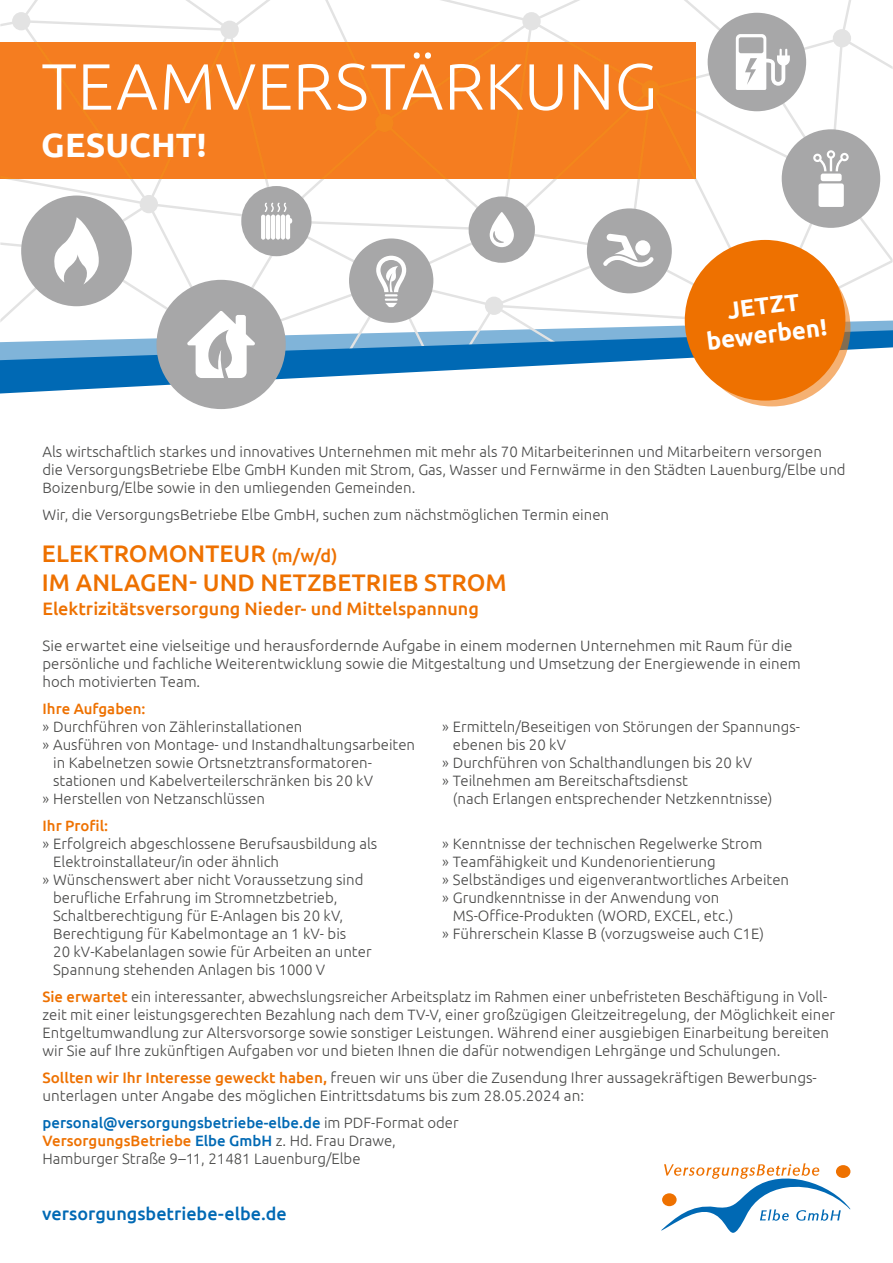
<style>
.page{position:relative;width:893px;height:1263px;background:#fff}
.page>*{position:absolute;margin:0;border:0;box-sizing:border-box;transform-origin:0 0}
.t1{font:300 65.25px "Ubuntu";letter-spacing:.005em;color:#fff}
.t2{font:700 33.75px "Ubuntu";color:#fff}
.t3{font:500 24px/28.8px "Ubuntu";letter-spacing:.005em;color:#ee7100}
.t4{font:700 24px/28.8px "Ubuntu";color:#fff;text-align:center}
.t5{font:500 18px "Ubuntu";letter-spacing:-.005em;color:#ee7100}
.t6{font:500 18px "Ubuntu";color:#0069b4}
.t7{font:300 15px/18px "Ubuntu";color:#494948}
.t8{font:500 15px "Ubuntu";color:#ee7100}
.s1{font-size:18px}
.s2{font-weight:500;color:#ee7100}
.s3{font-weight:500;color:#0069b4}
</style>
<div class="page">
<svg style="left:661px;top:1163px;width:189px;height:70px"></svg>
<svg style="left:0;top:0;width:38px;height:26px"></svg>
<svg style="left:7px;top:179px;width:118px;height:122px"></svg>
<div style="left:12px;top:12px;width:18px;height:18px;background:#e3e3e3;border-radius:50%"></div>
<svg style="left:0;top:339px;width:833px;height:54px"></svg>
<div style="left:156px;top:280px;width:130px;height:129px;background:#a7a7a8;border-radius:50%"></div>
<div style="left:0;top:43px;width:696px;height:136px;background:#f57d20"></div>
<svg style="left:125px;top:0;width:768px;height:378px"></svg>
<div style="left:21px;top:196px;width:111px;height:110px;background:#a7a7a8;border-radius:50%"></div>
<svg style="left:0;top:217px;width:101px;height:152px"></svg>
<svg style="left:694px;top:250px;width:156px;height:156px"></svg>
<div style="left:685px;top:240px;width:160px;height:161px;background:#ee7100;border-radius:50%"></div>
<h1 class="t1" style="left:41px;top:47px;width:618px">TEAMVERSTÄRKUNG</h1>
<h2 class="t2" style="left:41px;top:125px;width:167px">GESUCHT!</h2>
<h3 class="t4" style="left:701px;top:298px;width:122px;rotate:-7deg">JETZT bewerben!</h3>
<p class="t7" style="left:43px;top:442px;width:805px">Als wirtschaftlich starkes und innovatives Unternehmen mit mehr als 70 Mitarbeiterinnen und Mitarbeitern versorgen die VersorgungsBetriebe Elbe GmbH Kunden mit Strom, Gas, Wasser und Fernwärme in den Städten Lauenburg/Elbe und<br>Boizenburg/Elbe sowie in den umliegenden Gemeinden.</p>
<p class="t7" style="left:43px;top:505px;width:568px">Wir, die VersorgungsBetriebe Elbe GmbH, suchen zum nächstmöglichen Termin einen</p>
<h3 class="t3" style="left:42px;top:538px;width:466px">ELEKTROMONTEUR <span class="s1">(m/w/d)<br></span>IM ANLAGEN- UND NETZBETRIEB STROM</h3>
<p class="t5" style="left:43px;top:597px;width:438px">Elektrizitätsversorgung Nieder- und Mittelspannung</p>
<p class="t7" style="left:43px;top:636px;width:760px">Sie erwartet eine vielseitige und herausfordernde Aufgabe in einem modernen Unternehmen mit Raum für die persönliche und fachliche Weiterentwicklung sowie die Mitgestaltung und Umsetzung der Energiewende in einem hoch motivierten Team.</p>
<p class="t8" style="left:43px;top:699px;width:105px">Ihre Aufgaben:</p>
<p class="t7" style="left:43px;top:717px;width:261px">» Durchführen von Zählerinstallationen</p>
<p class="t7" style="left:442px;top:717px;width:359px">» Ermitteln/Beseitigen von Störungen der Spannungs-</p>
<p class="t7" style="left:43px;top:735px;width:374px">» Ausführen von Montage- und Instandhaltungsarbeiten</p>
<p class="t7" style="left:453px;top:735px;width:115px">ebenen bis 20 kV</p>
<p class="t7" style="left:53px;top:753px;width:320px">in Kabelnetzen sowie Ortsnetztransformatoren-</p>
<p class="t7" style="left:442px;top:753px;width:311px">» Durchführen von Schalthandlungen bis 20 kV</p>
<p class="t7" style="left:53px;top:771px;width:321px">stationen und Kabelverteilerschränken bis 20 kV</p>
<p class="t7" style="left:442px;top:771px;width:247px">» Teilnehmen am Bereitschaftsdienst</p>
<p class="t7" style="left:43px;top:789px;width:224px">» Herstellen von Netzanschlüssen</p>
<p class="t7" style="left:453px;top:789px;width:321px">(nach Erlangen entsprechender Netzkenntnisse)</p>
<p class="t8" style="left:43px;top:816px;width:67px">Ihr Profil:</p>
<p class="t7" style="left:43px;top:834px;width:336px">» Erfolgreich abgeschlossene Berufsausbildung als</p>
<p class="t7" style="left:442px;top:834px;width:321px">» Kenntnisse der technischen Regelwerke Strom</p>
<p class="t7" style="left:53px;top:852px;width:227px">Elektroinstallateur/in oder ähnlich</p>
<p class="t7" style="left:442px;top:852px;width:275px">» Teamfähigkeit und Kundenorientierung</p>
<p class="t7" style="left:43px;top:870px;width:322px">» Wünschenswert aber nicht Voraussetzung sind</p>
<p class="t7" style="left:442px;top:870px;width:348px">» Selbständiges und eigenverantwortliches Arbeiten</p>
<p class="t7" style="left:53px;top:888px;width:286px">berufliche Erfahrung im Stromnetzbetrieb,</p>
<p class="t7" style="left:442px;top:888px;width:279px">» Grundkenntnisse in der Anwendung von</p>
<p class="t7" style="left:53px;top:906px;width:291px">Schaltberechtigung für E-Anlagen bis 20 kV,</p>
<p class="t7" style="left:453px;top:906px;width:282px">MS-Office-Produkten (WORD, EXCEL, etc.)</p>
<p class="t7" style="left:53px;top:924px;width:295px">Berechtigung für Kabelmontage an 1 kV- bis</p>
<p class="t7" style="left:442px;top:924px;width:323px">» Führerschein Klasse B (vorzugsweise auch C1E)</p>
<p class="t7" style="left:53px;top:942px;width:320px">20 kV-Kabelanlagen sowie für Arbeiten an unter<br>Spannung stehenden Anlagen bis 1000 V</p>
<p class="t7" style="left:43px;top:987px;width:794px"><span class="s2">Sie erwartet</span> ein interessanter, abwechslungsreicher Arbeitsplatz im Rahmen einer unbefristeten Beschäftigung in Voll&shy;zeit mit einer leistungsgerechten Bezahlung nach dem TV-V, einer großzügigen Gleitzeitregelung, der Möglichkeit einer Entgeltumwandlung zur Altersvorsorge sowie sonstiger Leistungen. Während einer ausgiebigen Einarbeitung bereiten wir Sie auf Ihre zukünftigen Aufgaben vor und bieten Ihnen die dafür notwendigen Lehrgänge und Schulungen.</p>
<p class="t7" style="left:43px;top:1068px;width:776px"><span class="s2">Sollten wir Ihr Interesse geweckt haben,</span> freuen wir uns über die Zusendung Ihrer aussagekräftigen Bewerbungs&shy;unterlagen unter Angabe des möglichen Eintrittsdatums bis zum 28.05.2024 an:</p>
<p class="t7" style="left:43px;top:1113px;width:418px"><span class="s3">personal@versorgungsbetriebe-elbe.de</span> im PDF-Format oder<br><span class="s2">VersorgungsBetriebe</span> <span class="s3">Elbe GmbH</span> z. Hd. Frau Drawe,<br>Hamburger Straße 9–11, 21481 Lauenburg/Elbe</p>
<p class="t6" style="left:42px;top:1203px;width:246px">versorgungsbetriebe-elbe.de</p>
</div>
